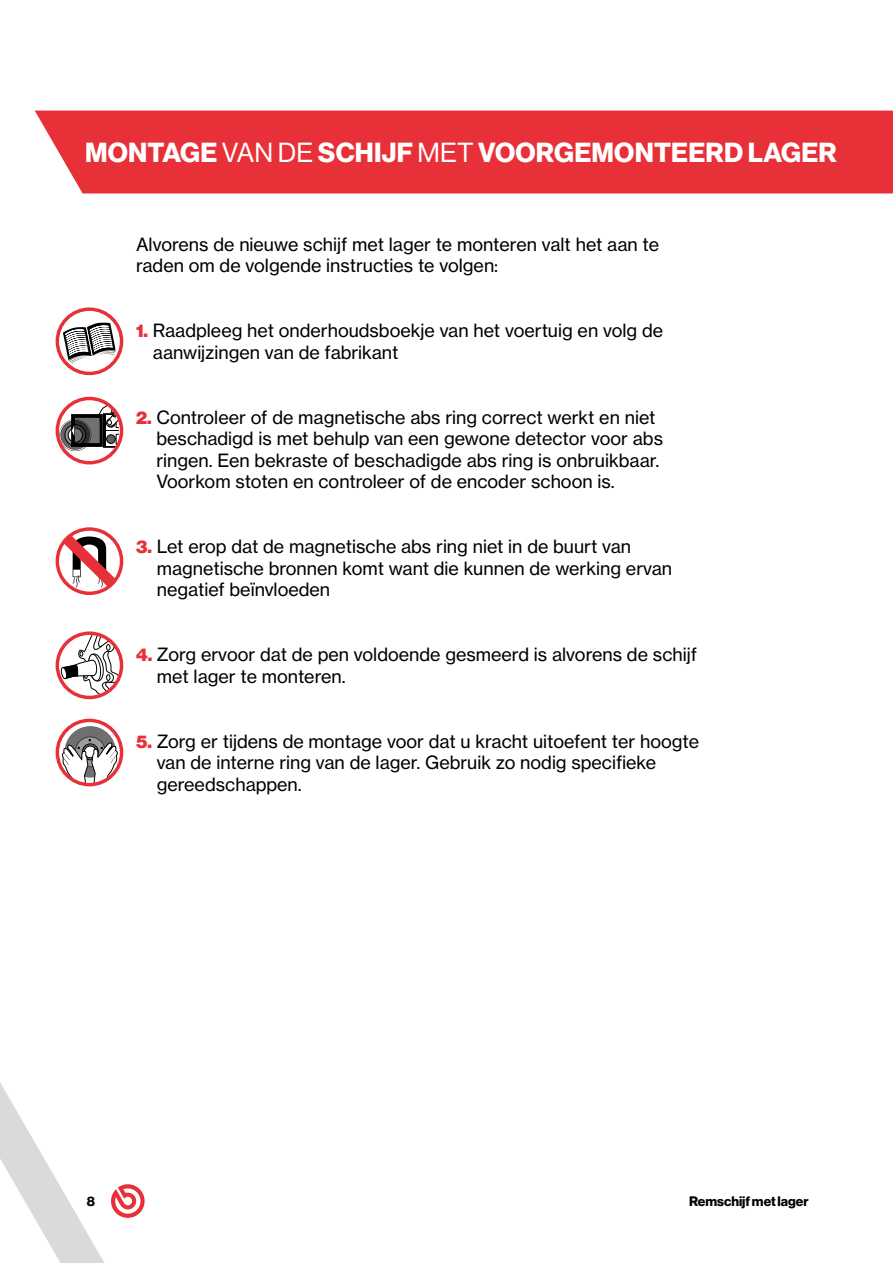
<style>
.page{position:relative;width:893px;height:1263px;background:#fff}
.page>*{position:absolute;margin:0;border:0;box-sizing:border-box;transform-origin:0 0}
.t1{font:700 27px "BW Haas Head 75";letter-spacing:.01em;color:#fff}
.t2{font:18px/21.6px "BW Haas Text 55 Roman";color:#000}
.t3{font:700 13.5px "BW Haas Head 75";color:#000}
.s1{font-family:"BW Haas Head 55 Roman";font-weight:400}
.s2{font-family:"BW Haas Head 95";font-weight:900;color:#e73037}
</style>
<div class="page">
<svg style="left:0;top:649px;width:124px;height:614px"></svg>
<svg style="left:111px;top:1184px;width:34px;height:34px"></svg>
<div style="left:35px;top:111px;width:858px;height:82px;background:#e73037"></div>
<svg style="left:57px;top:309px;width:65px;height:64px"></svg>
<svg style="left:63px;top:322px;width:53px;height:41px"></svg>
<div style="left:56px;top:307px;width:67px;height:68px;border:3px solid #e73037;border-radius:50%"></div>
<svg style="left:57px;top:398px;width:65px;height:65px"></svg>
<svg style="left:58px;top:398px;width:62px;height:58px"></svg>
<div style="left:56px;top:397px;width:67px;height:67px;border:3px solid #e73037;border-radius:50%"></div>
<svg style="left:58px;top:530px;width:63px;height:62px"></svg>
<div style="left:56px;top:527px;width:67px;height:68px;border:3px solid #e73037;border-radius:50%"></div>
<svg style="left:60px;top:635px;width:60px;height:59px"></svg>
<div style="left:56px;top:631px;width:67px;height:68px;border:3px solid #e73037;border-radius:50%"></div>
<svg style="left:59px;top:720px;width:63px;height:63px"></svg>
<div style="left:56px;top:719px;width:67px;height:67px;border:3px solid #e73037;border-radius:50%"></div>
<h1 class="t1" style="left:85px;top:136px;width:753px">MONTAGE <span class="s1">VAN DE</span> SCHIJF <span class="s1">MET</span> VOORGEMONTEERD LAGER</h1>
<p class="t2" style="left:136px;top:233px;width:525px">Alvorens de nieuwe schijf met lager te monteren valt het aan te raden om de volgende instructies te volgen:</p>
<p class="t2" style="left:153px;top:320px;width:512px;text-indent:-17px"><span class="s2">1.</span> Raadpleeg het onderhoudsboekje van het voertuig en volg de aanwijzingen van de fabrikant</p>
<p class="t2" style="left:156px;top:406px;width:508px;text-indent:-20px"><span class="s2">2.</span> Controleer of de magnetische abs ring correct werkt en niet beschadigd is met behulp van een gewone detector voor abs ringen. Een bekraste of beschadigde abs ring is onbruikbaar.<br>Voorkom stoten en controleer of de encoder schoon is.</p>
<p class="t2" style="left:157px;top:536px;width:517px;text-indent:-21px"><span class="s2">3.</span> Let erop dat de magnetische abs ring niet in de buurt van magnetische bronnen komt want die kunnen de werking ervan negatief beïnvloeden</p>
<p class="t2" style="left:157px;top:644px;width:542px;text-indent:-21px"><span class="s2">4.</span> Zorg ervoor dat de pen voldoende gesmeerd is alvorens de schijf met lager te monteren.</p>
<p class="t2" style="left:157px;top:730px;width:544px;text-indent:-21px"><span class="s2">5.</span> Zorg er tijdens de montage voor dat u kracht uitoefent ter hoogte van de interne ring van de lager. Gebruik zo nodig specifieke gereedschappen.</p>
<p class="t3" style="left:87px;top:1193px;width:10px">8</p>
<p class="t3" style="left:689px;top:1193px;width:121px">Remschijf met lager</p>
</div>
